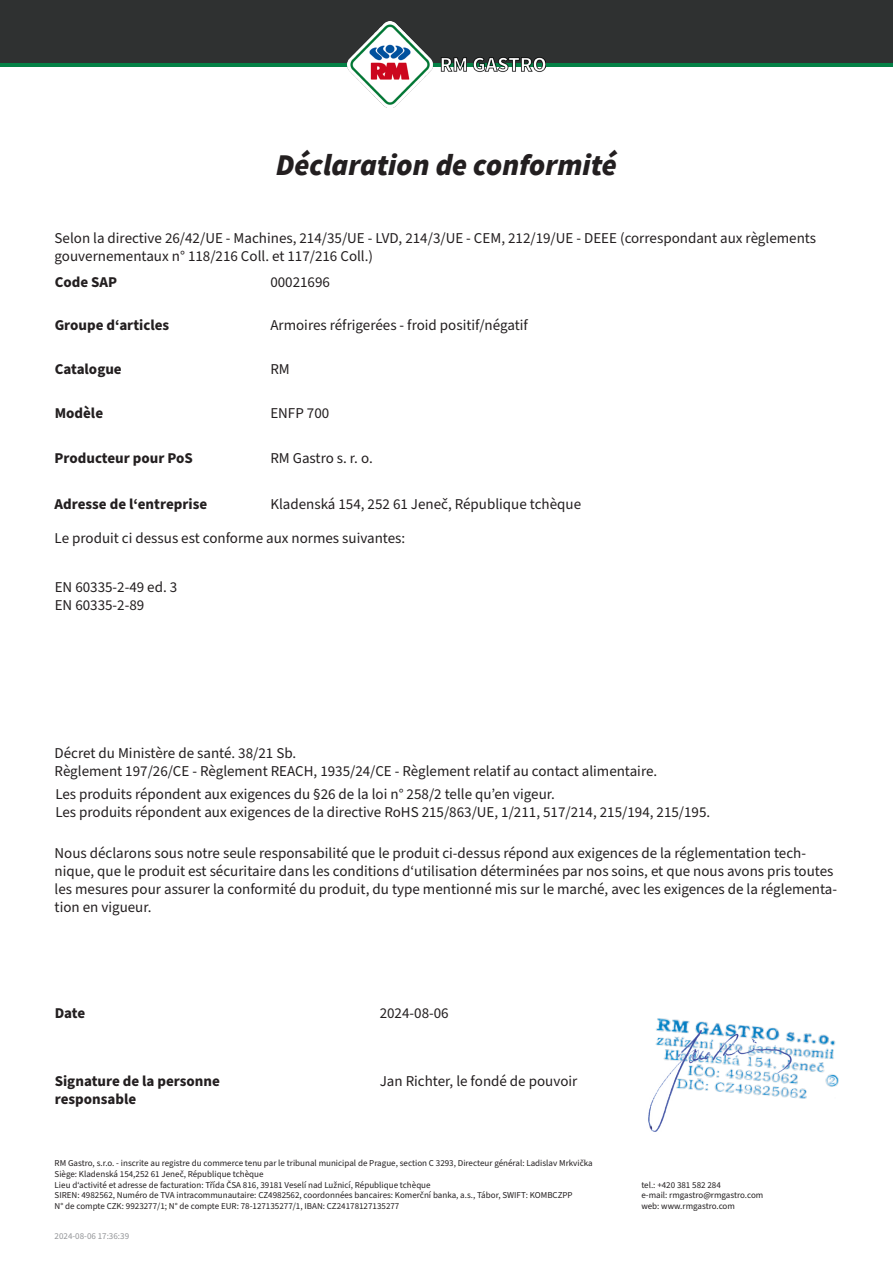
<style>
.page{position:relative;width:893px;height:1263px;background:#fff}
.page>*{position:absolute;margin:0;border:0;box-sizing:border-box;transform-origin:0 0}
.t1{font:italic 900 30px "Source Sans Pro";color:#231f20}
.t2{font:15px/18px "Source Sans Pro";color:#231f20}
.t3{font:700 15px/18px "Source Sans Pro";color:#231f20}
.t4{font:9px/10.8px "Source Sans Pro";color:#231f20}
.t5{font:9px "Source Sans Pro";color:#939598}
</style>
<div class="page">
<svg style="left:0;top:62px;width:893px;height:5px;fill:#048146"></svg>
<div style="left:0;top:0;width:893px;height:62px;background:#2f3131"></div>
<img style="left:348px;top:22px;width:197px;height:85px">
<img style="left:657px;top:1018px;width:182px;height:81px">
<img style="left:648px;top:1026px;width:150px;height:106px">
<p class="t1" style="left:276px;top:144px;width:343px">Déclaration de conformité</p>
<p class="t2" style="left:55px;top:229px;width:763px">Selon la directive 26/42/UE - Machines, 214/35/UE - LVD, 214/3/UE - CEM, 212/19/UE - DEEE (correspondant aux règlements gouvernementaux n° 118/216 Coll. et 117/216 Coll.)</p>
<p class="t3" style="left:55px;top:273px;width:64px">Code SAP</p>
<p class="t2" style="left:270px;top:273px;width:61px">00021696</p>
<p class="t2" style="left:270px;top:316px;width:259px">Armoires réfrigerées - froid positif/négatif</p>
<p class="t2" style="left:270px;top:360px;width:21px">RM</p>
<p class="t2" style="left:270px;top:405px;width:60px">ENFP 700</p>
<p class="t3" style="left:55px;top:316px;width:116px">Groupe d‘articles</p>
<p class="t3" style="left:55px;top:360px;width:69px">Catalogue</p>
<p class="t3" style="left:55px;top:405px;width:50px">Modèle</p>
<p class="t3" style="left:55px;top:450px;width:140px">Producteur pour PoS</p>
<p class="t3" style="left:55px;top:495px;width:154px">Adresse de l‘entreprise</p>
<p class="t2" style="left:55px;top:530px;width:352px">Le produit ci dessus est conforme aux normes suivantes:</p>
<p class="t2" style="left:270px;top:450px;width:104px">RM Gastro s. r. o.</p>
<p class="t2" style="left:270px;top:495px;width:312px">Kladenská 154, 252 61 Jeneč, République tchèque</p>
<p class="t2" style="left:55px;top:578px;width:124px">EN 60335-2-49 ed. 3<br>EN 60335-2-89</p>
<p class="t2" style="left:55px;top:745px;width:604px">Décret du Ministère de santé. 38/21 Sb.<br>Règlement 197/26/CE - Règlement REACH, 1935/24/CE - Règlement relatif au contact alimentaire.</p>
<p class="t2" style="left:55px;top:786px;width:656px">Les produits répondent aux exigences du §26 de la loi n° 258/2 telle qu’en vigeur.<br>Les produits répondent aux exigences de la directive RoHS 215/863/UE, 1/211, 517/214, 215/194, 215/195.</p>
<p class="t2" style="left:55px;top:844px;width:784px">Nous déclarons sous notre seule responsabilité que le produit ci-dessus répond aux exigences de la réglementation tech&shy;nique, que le produit est sécuritaire dans les conditions d‘utilisation déterminées par nos soins, et que nous avons pris toutes les mesures pour assurer la conformité du produit, du type mentionné mis sur le marché, avec les exigences de la réglementa&shy;tion en vigueur.</p>
<p class="t3" style="left:55px;top:1004px;width:32px">Date</p>
<p class="t2" style="left:380px;top:1004px;width:70px">2024-08-06</p>
<p class="t3" style="left:55px;top:1072px;width:167px">Signature de la personne responsable</p>
<p class="t2" style="left:380px;top:1073px;width:199px">Jan Richter, le fondé de pouvoir</p>
<p class="t4" style="left:55px;top:1158px;width:540px">RM Gastro, s.r.o. - inscrite au registre du commerce tenu par le tribunal municipal de Prague, section C 3293, Directeur général: Ladislav Mrkvička Siège: Kladenská 154,252 61 Jeneč, République tchèque<br>Lieu d‘activité et adresse de facturation: Třída ČSA 816, 39181 Veselí nad Lužnicí, République tchèque<br>SIREN: 4982562, Numéro de TVA intracommunautaire: CZ4982562, coordonnées bancaires: Komerční banka, a.s., Tábor, SWIFT: KOMBCZPP<br>N° de compte CZK: 9923277/1; N° de compte EUR: 78-127135277/1, IBAN: CZ24178127135277</p>
<p class="t5" style="left:55px;top:1230px;width:76px">2024-08-06 17:36:39</p>
<p class="t4" style="left:641px;top:1179px;width:124px">tel.: +420 381 582 284<br>e-mail: rmgastro@rmgastro.com web: www.rmgastro.com</p>
</div>
